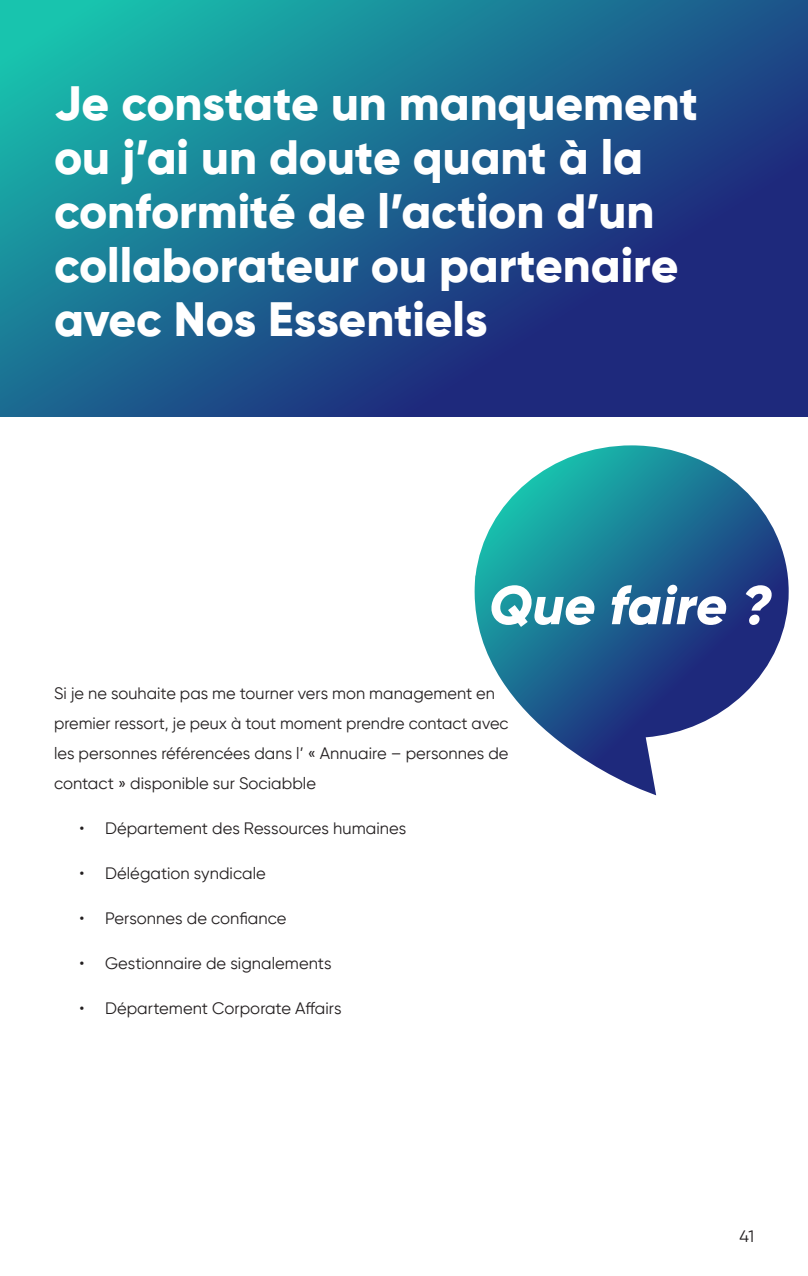
<style>
.page{position:relative;width:808px;height:1276px;background:#fff}
.page>*{position:absolute;margin:0;border:0;box-sizing:border-box;transform-origin:0 0}
.Citation_dans_BULLE{font:italic 800 54.45px "Gilroy";color:#fff}
.Titre_Chapitre_Global{font:800 48px/54px "Gilroy";color:#fff}
.Paragraphe{font:16.5px/30px "Gilroy";letter-spacing:.005em;color:#231f20}
</style>
<div class="page">
<svg style="left:0;top:0;width:807px;height:417px;background:#1b618e"></svg>
<svg style="left:475px;top:445px;width:314px;height:350px"></svg>
<p class="Titre_Chapitre_Global" style="left:54px;top:76px;width:646px">Je constate un manquement ou j’ai un doute quant à la conformité de l’action d’un collaborateur ou partenaire avec Nos Essentiels</p>
<p class="Citation_dans_BULLE" style="left:489px;top:571px;width:284px">Que faire ?</p>
<p class="Paragraphe" style="left:54px;top:678px;width:456px">Si je ne souhaite pas me tourner vers mon management en premier ressort, je peux à tout moment prendre contact avec les personnes référencées dans l’ « Annuaire – personnes de contact » disponible sur Sociabble</p>
<p class="Paragraphe" style="left:80px;top:813px;width:328px">• Département des Ressources humaines</p>
<p class="Paragraphe" style="left:80px;top:858px;width:188px">• Délégation syndicale</p>
<p class="Paragraphe" style="left:80px;top:903px;width:209px">• Personnes de confiance</p>
<p class="Paragraphe" style="left:80px;top:948px;width:253px">• Gestionnaire de signalements</p>
<p class="Paragraphe" style="left:80px;top:993px;width:264px">• Département Corporate Affairs</p>
<p class="Paragraphe" style="left:739px;top:1221px;width:16px">41</p>
</div>
